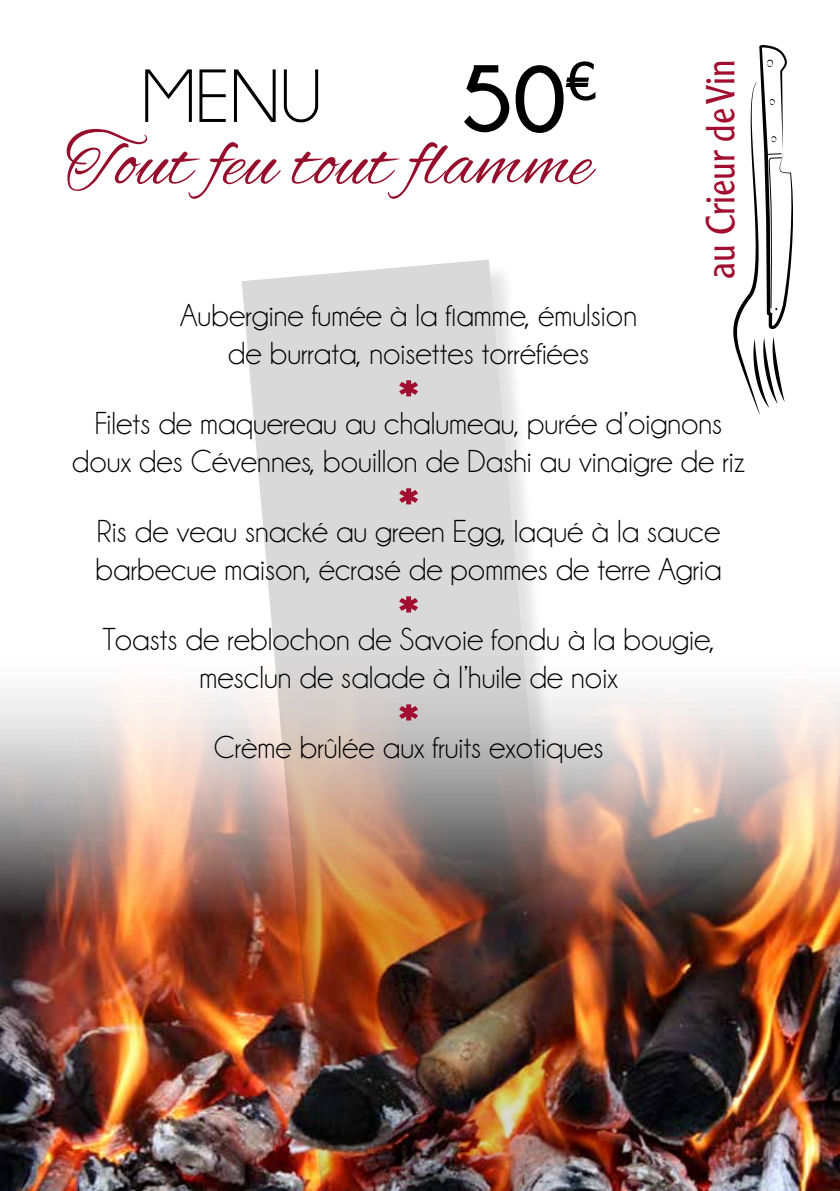
<style>
.page{position:relative;width:840px;height:1191px;background:#fff}
.page>*{position:absolute;margin:0;border:0;box-sizing:border-box;transform-origin:0 0}
.t1{font:700 94.8px "Champagne&Limousines";color:#000}
.t2{font:76px "Alex Brush";color:#960e2b}
.t3{font:76px "Champagne&Limousines";color:#000}
.t4{font:700 56px "Champagne&Limousines";color:#a10e2f}
.t5{font:700 55.2px "Champagne&Limousines";color:#000}
.t6{font:300 39.6px "Clearface Gothic LT Std";color:#a10e2f}
.t7{font:32px/38px "Champagne&Limousines";color:#000;text-align:center}
</style>
<div class="page">
<img style="left:0;top:691px;width:839px;height:500px">
<svg style="left:733px;top:45px;width:59px;height:369px"></svg>
<div style="left:245px;top:263px;width:352px;height:928px;background:#000;opacity:.75"></div>
<img style="left:241px;top:259px;width:332px;height:932px">
<h2 class="t3" style="left:142px;top:58px;width:182px">MENU</h2>
<h3 class="t5" style="left:565px;top:51px;width:32px">€</h3>
<h2 class="t2" style="left:65px;top:120px;width:527px">Tout feu tout flamme</h2>
<h1 class="t1" style="left:460px;top:47px;width:107px">50</h1>
<p class="t6" style="left:696px;top:279px;width:221px;rotate:-90deg">au Crieur de Vin</p>
<p class="t7" style="left:180px;top:296px;width:458px">Aubergine fumée à la flamme, émulsion de burrata, noisettes torréfiées</p>
<h3 class="t4" style="left:397px;top:369px;width:25px">*</h3>
<p class="t7" style="left:72px;top:404px;width:674px">Filets de maquereau au chalumeau, purée d’oignons doux des Cévennes, bouillon de Dashi au vinaigre de riz</p>
<h3 class="t4" style="left:397px;top:477px;width:25px">*</h3>
<p class="t7" style="left:95px;top:512px;width:627px;text-align:left">Ris de veau snacké au green Egg, laqué à la sauce barbecue maison, écrasé de pommes de terre Agria</p>
<h3 class="t4" style="left:397px;top:585px;width:25px">*</h3>
<p class="t7" style="left:103px;top:620px;width:613px">Toasts de reblochon de Savoie fondu à la bougie, mesclun de salade à l’huile de noix</p>
<h3 class="t4" style="left:397px;top:693px;width:25px">*</h3>
<p class="t7" style="left:214px;top:728px;width:391px">Crème brûlée aux fruits exotiques</p>
</div>
